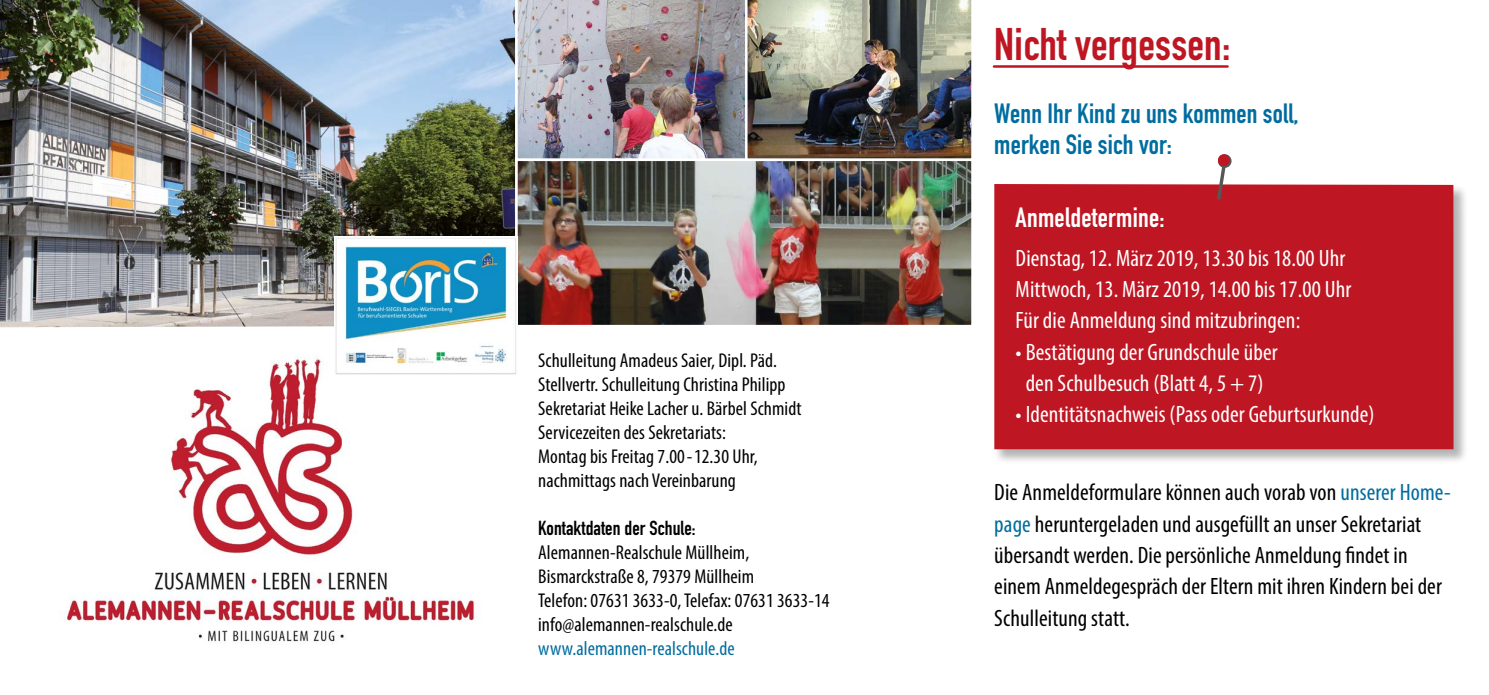
<style>
.page{position:relative;width:1489px;height:695px;background:#fff}
.page>*{position:absolute;margin:0;border:0;box-sizing:border-box;transform-origin:0 0}
.t1{font:700 45px "DIN Condensed";letter-spacing:.005em;color:#be1622}
.t2{font:700 27.5px/31.2px "DIN Condensed";letter-spacing:.005em;color:#006da0}
.t3{font:700 27.5px "DIN Condensed";letter-spacing:.01em;color:#fff}
.t4{font:condensed 23.75px/31.2px "Myriad Pro";letter-spacing:.005em;color:#000}
.t5{font:condensed 23.75px/31.2px "Myriad Pro";letter-spacing:.005em;color:#fff}
.t6{font:condensed 20px/24px "Myriad Pro";letter-spacing:.005em;color:#000}
.t7{font:condensed 20px "Myriad Pro";letter-spacing:.005em;color:#006da0}
.t8{font:700 20px "DIN Condensed";letter-spacing:.005em;color:#000}
.s1{color:#006da0}
</style>
<div class="page">
<img style="left:0;top:0;width:970px;height:327px">
<div style="left:993px;top:183px;width:474px;height:280px;background:#000;opacity:.3"></div>
<div style="left:994px;top:184px;width:459px;height:265px;background:#be1622"></div>
<svg style="left:1214px;top:167px;width:14px;height:36px"></svg>
<svg style="left:1217px;top:154px;width:14px;height:14px"></svg>
<div style="left:1217px;top:154px;width:12px;height:12px;background:#be1622;border-radius:50%"></div>
<img style="left:60px;top:357px;width:415px;height:285px">
<hr style="left:993px;top:65px;width:234px;height:3px;background:#be1622">
<img style="left:515px;top:0;width:457px;height:158px">
<div style="left:515px;top:158px;width:458px;height:169px;border:2px solid #fff"></div>
<img style="left:334px;top:236px;width:183px;height:139px">
<p class="t6" style="left:538px;top:348px;width:265px">Schulleitung Amadeus Saier, Dipl. Päd.<br>Stellvertr. Schulleitung Christina Philipp Sekretariat Heike Lacher u. Bärbel Schmidt Servicezeiten des Sekretariats:<br>Montag bis Freitag 7.00 - 12.30 Uhr, nachmittags nach Vereinbarung</p>
<p class="t8" style="left:538px;top:514px;width:159px">Kontaktdaten der Schule:</p>
<p class="t6" style="left:538px;top:540px;width:293px">Alemannen-Realschule Müllheim, Bismarckstraße 8, 79379 Müllheim<br>Telefon: 07631 3633-0, Telefax: 07631 3633-14 info@alemannen-realschule.de</p>
<p class="t7" style="left:538px;top:636px;width:198px">www.alemannen-realschule.de</p>
<h1 class="t1" style="left:994px;top:14px;width:237px">Nicht vergessen:</h1>
<h2 class="t2" style="left:994px;top:97px;width:306px">Wenn Ihr Kind zu uns kommen soll, merken Sie sich vor:</h2>
<h2 class="t3" style="left:1015px;top:199px;width:150px">Anmeldetermine:</h2>
<p class="t5" style="left:1015px;top:242px;width:337px">Dienstag, 12. März 2019, 13.30 bis 18.00 Uhr<br>Mittwoch, 13. März 2019, 14.00 bis 17.00 Uhr<br>Für die Anmeldung sind mitzubringen:</p>
<p class="t5" style="left:1015px;top:336px;width:263px;text-align:center">• Bestätigung der Grundschule über den Schulbesuch (Blatt 4, 5 + 7)</p>
<p class="t5" style="left:1015px;top:398px;width:360px">• Identitätsnachweis (Pass oder Geburtsurkunde)</p>
<p class="t4" style="left:994px;top:476px;width:458px">Die Anmeldeformulare können auch vorab von <span class="s1">unserer Home&shy;page</span> heruntergeladen und ausgefüllt an unser Sekretariat übersandt werden. Die persönliche Anmeldung findet in einem Anmeldegespräch der Eltern mit ihren Kindern bei der Schulleitung statt.</p>
</div>
